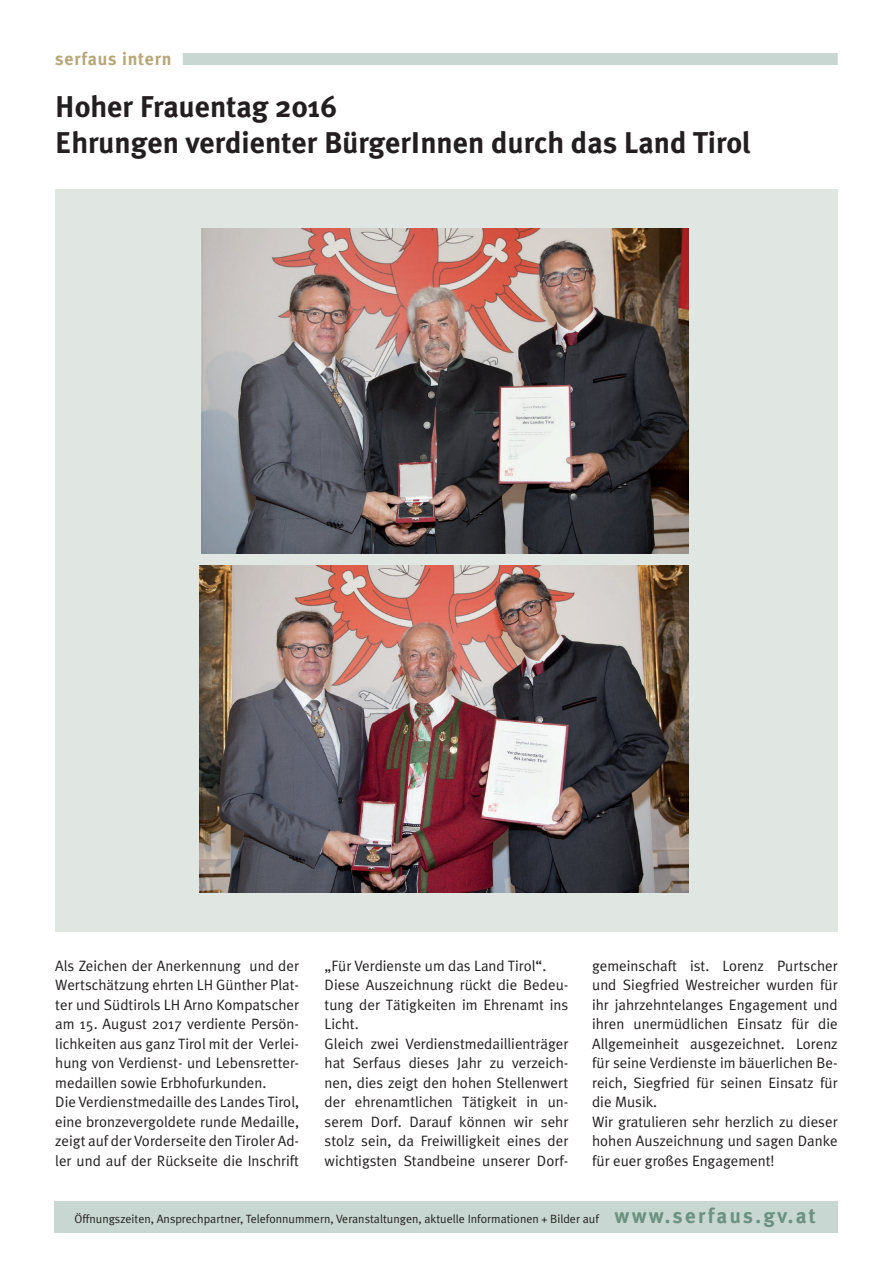
<style>
.page{position:relative;width:893px;height:1263px;background:#fff}
.page>*{position:absolute;margin:0;border:0;box-sizing:border-box;transform-origin:0 0}
.t1{font:700 30px/36px "Meta Plus";color:#231f20}
.t2{font:700 18px "Meta Plus";letter-spacing:.04em;color:#b8a779}
.t3{font:15px/19.5px "Meta Plus Normal";color:#231f20}
.t4{font:12px "Meta Plus Normal";color:#231f20}
.s1{font-family:"Meta Plus";font-weight:700;font-size:21px;color:#6b9182}
</style>
<div class="page">
<div style="left:183px;top:53px;width:655px;height:12px;background:#c8d7d1"></div>
<div style="left:54px;top:1202px;width:783px;height:31px;background:#c8d7d1"></div>
<div style="left:55px;top:189px;width:783px;height:743px;background:#e0e7e2"></div>
<img style="left:202px;top:229px;width:486px;height:325px">
<img style="left:200px;top:566px;width:488px;height:326px">
<p class="t2" style="left:55px;top:48px;width:118px">serfaus intern</p>
<h1 class="t1" style="left:55px;top:88px;width:697px">Hoher Frauentag 2016<br>Ehrungen verdienter BürgerInnen durch das Land Tirol</h1>
<p class="t3" style="left:55px;top:955px;width:245px">Als Zeichen der Anerkennung und der Wertschätzung ehrten LH Günther Plat&shy;ter und Südtirols LH Arno Kompatscher am 15. August 2017 verdiente Persön&shy;lichkeiten aus ganz Tirol mit der Verlei&shy;hung von Verdienst- und Lebensretter&shy;medaillen sowie Erbhofurkunden.<br>Die Verdienstmedaille des Landes Tirol, eine bronzevergoldete runde Medaille, zeigt auf der Vorderseite den Tiroler Ad&shy;ler und auf der Rückseite die Inschrift</p>
<p class="t3" style="left:325px;top:955px;width:245px">„Für Verdienste um das Land Tirol“.<br>Diese Auszeichnung rückt die Bedeu&shy;tung der Tätigkeiten im Ehrenamt ins Licht.<br>Gleich zwei Verdienstmedaillienträger hat Serfaus dieses Jahr zu verzeich&shy;nen, dies zeigt den hohen Stellenwert der ehrenamtlichen Tätigkeit in un&shy;serem Dorf. Darauf können wir sehr stolz sein, da Freiwilligkeit eines der wichtigsten Standbeine unserer Dorf-</p>
<p class="t3" style="left:592px;top:955px;width:247px">gemeinschaft ist. Lorenz Purtscher und Siegfried Westreicher wurden für ihr jahrzehntelanges Engagement und ihren unermüdlichen Einsatz für die Allgemeinheit ausgezeichnet. Lorenz für seine Verdienste im bäuerlichen Be&shy;reich, Siegfried für seinen Einsatz für die Musik.<br>Wir gratulieren sehr herzlich zu dieser hohen Auszeichnung und sagen Danke für euer großes Engagement!</p>
<p class="t4" style="left:74px;top:1212px;width:743px">Öffnungszeiten, Ansprechpartner, Telefonnummern, Veranstaltungen, aktuelle Informationen + Bilder auf <span class="s1">www.serfaus.gv.at</span></p>
</div>
